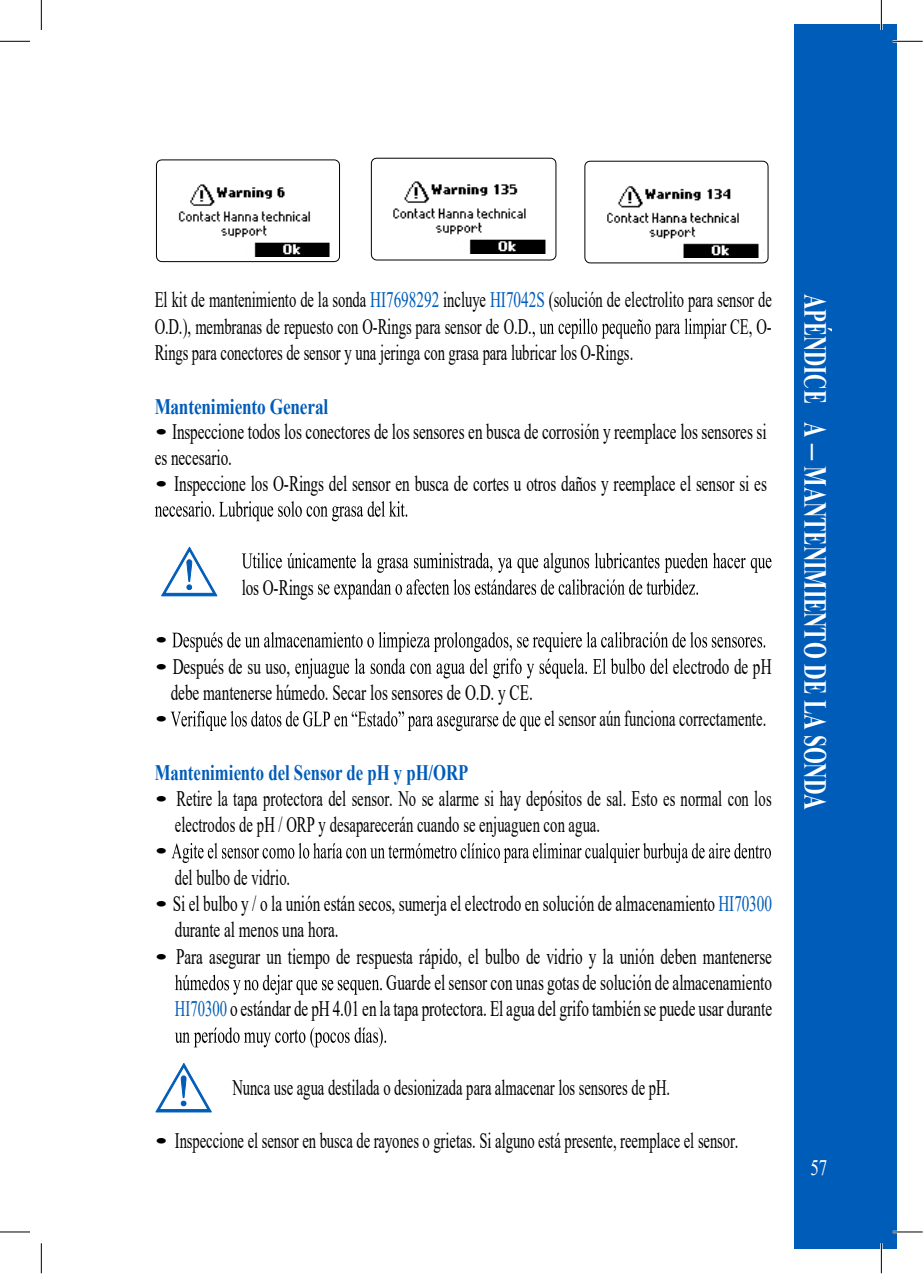
<style>
.page{position:relative;width:923px;height:1274px;background:#fff}
.page>*{position:absolute;margin:0;border:0;box-sizing:border-box;transform-origin:0 0}
.t1{font:700 32px "Times New Roman";letter-spacing:-.01em;color:#fff;scale:.66 1}
.t2{font:22px/26.4px "Times New Roman";color:#000;scale:1.68 1}
.t3{font:22px/26.4px "Times New Roman";color:#000;scale:.66 1}
.t4{font:22px "Times New Roman";color:#000;scale:.69 1}
.t5{font:700 22px "Times New Roman";color:#005cb9;scale:.76 1}
.t6{font:700 22px "Times New Roman";color:#005cb9;scale:.78 1}
.t7{font:22px "Times New Roman";color:#fff;scale:.77 1}
.s1{color:#005cb9}
</style>
<div class="page">
<div style="left:793px;top:24px;width:102px;height:1225px;background:#005cb9"></div>
<hr style="left:892px;top:40px;width:30px;height:3px;background:#fff">
<hr style="left:892px;top:1231px;width:30px;height:2px;background:#fff">
<hr style="left:879px;top:0;width:3px;height:30px;background:#fff">
<hr style="left:879px;top:1243px;width:3px;height:30px;background:#fff">
<hr style="left:892px;top:41px;width:30px;height:1px;background:#000">
<hr style="left:892px;top:1232px;width:30px;height:1px;background:#000">
<hr style="left:880px;top:0;width:1px;height:30px;background:#000">
<hr style="left:880px;top:1243px;width:1px;height:30px;background:#000">
<svg style="left:161px;top:546px;width:57px;height:51px"></svg>
<svg style="left:155px;top:1063px;width:57px;height:50px"></svg>
<svg style="left:370px;top:157px;width:186px;height:104px"></svg>
<img style="left:372px;top:164px;width:181px;height:89px">
<svg style="left:584px;top:160px;width:184px;height:104px"></svg>
<img style="left:586px;top:168px;width:179px;height:90px">
<svg style="left:156px;top:159px;width:184px;height:103px"></svg>
<img style="left:158px;top:167px;width:180px;height:89px">
<hr style="left:0;top:41px;width:30px;height:1px;background:#000">
<hr style="left:0;top:1232px;width:30px;height:1px;background:#000">
<hr style="left:41px;top:0;width:1px;height:30px;background:#000">
<hr style="left:41px;top:1243px;width:1px;height:30px;background:#000">
<svg style="left:532px;top:319px;width:194px;height:20px"></svg>
<svg style="left:155px;top:501px;width:252px;height:20px"></svg>
<svg style="left:242px;top:553px;width:529px;height:20px"></svg>
<svg style="left:318px;top:579px;width:379px;height:20px"></svg>
<svg style="left:172px;top:632px;width:592px;height:20px"></svg>
<svg style="left:295px;top:658px;width:373px;height:20px"></svg>
<svg style="left:171px;top:711px;width:369px;height:20px"></svg>
<svg style="left:171px;top:843px;width:599px;height:20px"></svg>
<svg style="left:175px;top:975px;width:206px;height:20px"></svg>
<svg style="left:175px;top:1027px;width:211px;height:20px"></svg>
<p class="t3" style="left:155px;top:286px;width:936px">El kit de mantenimiento de la sonda <span class="s1">HI7698292</span> incluye <span class="s1">HI7042S</span> (solución de electrolito para sensor de<br>O.D.), membranas de repuesto con O-Rings para sensor de O.D.</p>
<p class="t3" style="left:730px;top:313px;width:64px">CE, O-</p>
<p class="t3" style="left:155px;top:339px;width:726px">Rings para conectores de sensor y una jeringa con grasa para lubricar los O-Rings.</p>
<p class="t6" style="left:155px;top:390px;width:224px">Mantenimiento General</p>
<p class="t2" style="left:155px;top:418px;width:365px;line-height:25.4px">•Inspeccione todos los conectores de los sensores en busca de corrosión y reemplace los sensores si es necesario.</p>
<p class="t2" style="left:155px;top:470px;width:366px">• Inspeccione los O-Rings del sensor en busca de cortes u otros daños y reemplace el sensor si es</p>
<p class="t4" style="left:241px;top:572px;width:106px">los O-Rings</p>
<p class="t2" style="left:155px;top:626px;width:9px">•</p>
<p class="t2" style="left:155px;top:652px;width:82px">• Después de su uso,</p>
<p class="t4" style="left:672px;top:651px;width:145px">electrodo de pH</p>
<p class="t4" style="left:171px;top:677px;width:526px">debe mantenerse húmedo. Secar los sensores de O.D. y CE.</p>
<p class="t2" style="left:155px;top:705px;width:9px">•</p>
<p class="t3" style="left:544px;top:705px;width:338px">el sensor aún funciona correctamente.</p>
<p class="t5" style="left:155px;top:756px;width:414px">Mantenimiento del Sensor de pH y pH/ORP</p>
<p class="t2" style="left:155px;top:784px;width:368px">• Retire la tapa protectora del sensor. No se alarme si hay depósitos de sal. Esto es normal con los</p>
<p class="t3" style="left:175px;top:811px;width:645px">electrodos de pH / ORP y desaparecerán cuando se enjuaguen con agua.</p>
<p class="t2" style="left:155px;top:837px;width:9px">•</p>
<p class="t3" style="left:175px;top:863px;width:176px">del bulbo de vidrio.</p>
<p class="t2" style="left:175px;top:890px;width:357px;text-indent:-20px">• Si el bulbo y / o la unión están secos, sumerja el electrodo en solución de almacenamiento <span class="s1">HI70300 </span>durante al menos una hora.</p>
<p class="t2" style="left:155px;top:942px;width:369px;text-align:right">• Para asegurar un tiempo de respuesta rápido, el bulbo de vidrio y la unión deben mantenerse<br>Guarde el sensor con unas gotas de solución de almacenamiento<br><span class="s1">HI70300</span> o estándar de pH 4.01 en la tapa protectora. El agua del grifo también se puede usar durante</p>
<p class="t3" style="left:232px;top:1074px;width:664px">Nunca use agua destilada o desionizada para almacenar los sensores de pH.</p>
<p class="t2" style="left:155px;top:1127px;width:349px">• Inspeccione el sensor en busca de rayones o grietas. Si alguno está presente, reemplace el sensor.</p>
<h1 class="t1" style="left:838px;top:294px;width:782px;rotate:90deg">APÉNDICE A – MANTENIMIENTO DE LA SONDA</h1>
<p class="t7" style="left:810px;top:1152px;width:23px">57</p>
</div>
